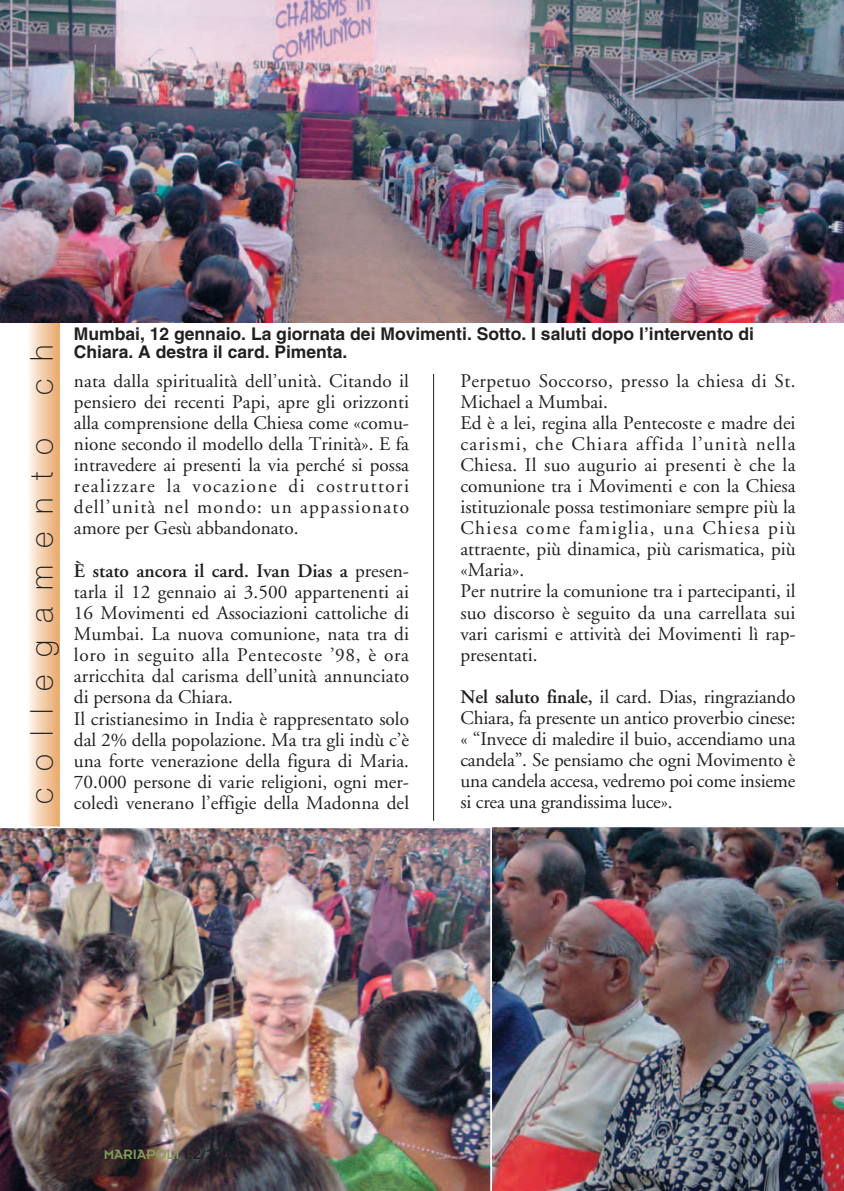
<style>
.page{position:relative;width:844px;height:1191px;background:#fff}
.page>*{position:absolute;margin:0;border:0;box-sizing:border-box;transform-origin:0 0}
.t1{font:100 31.5px "Helvetica Neue";letter-spacing:.55em;color:#231f20}
.t2{font:19.25px/21px "Adobe Garamond";color:#231f20;text-align:justify}
.t3{font:700 17.5px/17.5px "Helvetica";color:#231f20}
.t4{font:14.88px "Insignia";color:#839e5a}
.s1{font-weight:600}
.s2{font-family:"Officina Sans";font-weight:700;font-size:17.5px;color:#231f20}
.s3{color:#231f20}
</style>
<div class="page">
<hr style="left:433px;top:371px;width:1px;height:449px;background:#231f20">
<hr style="left:59px;top:0;width:1px;height:1191px;background:#e5882f">
<hr style="left:58px;top:0;width:1px;height:1191px;background:#e58b35">
<hr style="left:57px;top:0;width:1px;height:1191px;background:#e68f3b">
<hr style="left:56px;top:0;width:1px;height:1191px;background:#e79241">
<hr style="left:55px;top:0;width:1px;height:1191px;background:#e89548">
<hr style="left:54px;top:0;width:1px;height:1191px;background:#e8984e">
<hr style="left:53px;top:0;width:1px;height:1191px;background:#e89b53">
<hr style="left:52px;top:0;width:1px;height:1191px;background:#ea9f5a">
<hr style="left:51px;top:0;width:1px;height:1191px;background:#eba25f">
<hr style="left:50px;top:0;width:1px;height:1191px;background:#eba565">
<hr style="left:49px;top:0;width:1px;height:1191px;background:#eda96b">
<hr style="left:48px;top:0;width:1px;height:1191px;background:#edac71">
<hr style="left:47px;top:0;width:1px;height:1191px;background:#efb177">
<hr style="left:46px;top:0;width:1px;height:1191px;background:#f0b57d">
<hr style="left:45px;top:0;width:1px;height:1191px;background:#f0b883">
<hr style="left:44px;top:0;width:1px;height:1191px;background:#f1bc89">
<hr style="left:43px;top:0;width:1px;height:1191px;background:#f1bf8f">
<hr style="left:42px;top:0;width:1px;height:1191px;background:#f3c395">
<hr style="left:41px;top:0;width:1px;height:1191px;background:#f4c79b">
<hr style="left:40px;top:0;width:1px;height:1191px;background:#f4cba2">
<hr style="left:39px;top:0;width:1px;height:1191px;background:#f5cea8">
<hr style="left:38px;top:0;width:1px;height:1191px;background:#f6d2ae">
<hr style="left:37px;top:0;width:1px;height:1191px;background:#f6d6b6">
<hr style="left:36px;top:0;width:1px;height:1191px;background:#f7d9bc">
<hr style="left:35px;top:0;width:1px;height:1191px;background:#f8dec3">
<hr style="left:34px;top:0;width:1px;height:1191px;background:#fae2ca">
<hr style="left:33px;top:0;width:1px;height:1191px;background:#fbe7d2">
<hr style="left:32px;top:0;width:1px;height:1191px;background:#fbead9">
<hr style="left:31px;top:0;width:1px;height:1191px;background:#fcefe2">
<hr style="left:30px;top:0;width:1px;height:1191px;background:#fdf5eb">
<hr style="left:29px;top:0;width:1px;height:1191px;background:#fdf7f1">
<img style="left:0;top:0;width:843px;height:322px">
<img style="left:0;top:826px;width:490px;height:365px">
<img style="left:490px;top:827px;width:353px;height:364px">
<h1 class="t1" style="left:30px;top:394px;width:52px;rotate:-90deg">c h</h1>
<h1 class="t1" style="left:30px;top:804px;width:368px;rotate:-90deg">collegamento</h1>
<p class="t3" style="left:74px;top:327px;width:681px">Mumbai, 12 gennaio. La giornata dei Movimenti. Sotto. I saluti dopo l’intervento di<br>Chiara. A destra il card. Pimenta.</p>
<p class="t2" style="left:74px;top:373px;width:336px">nata dalla spiritualità dell’unità. Citando il pensiero dei recenti Papi, apre gli orizzonti alla comprensione della Chiesa come «comu&shy;nione secondo il modello della Trinità». E fa intravedere ai presenti la via perché si possa realizzare la vocazione di costruttori dell’unità nel mondo: un appassionato amore per Gesù abbandonato.</p>
<p class="t2" style="left:74px;top:562px;width:336px;text-align:left"><span class="s1">È stato ancora il card. Ivan Dias a</span> presen&shy;tarla il 12 gennaio ai 3.500 appartenenti ai 16 Movimenti ed Associazioni cattoliche di Mumbai. La nuova comunione, nata tra di loro in seguito alla Pentecoste ’98, è ora arricchita dal carisma dell’unità annunciato di persona da Chiara.<br>Il cristianesimo in India è rappresentato solo dal 2% della popolazione. Ma tra gli indù c’è una forte venerazione della figura di Maria.<br>70.000 persone di varie religioni, ogni mer&shy;coledì venerano l’effigie della Madonna del</p>
<p class="t2" style="left:460px;top:373px;width:336px;text-align:left">Perpetuo Soccorso, presso la chiesa di St.<br>Michael a Mumbai.<br>Ed è a lei, regina alla Pentecoste e madre dei carismi, che Chiara affida l’unità nella Chiesa. Il suo augurio ai presenti è che la comunione tra i Movimenti e con la Chiesa istituzionale possa testimoniare sempre più la Chiesa come famiglia, una Chiesa più attraente, più dinamica, più carismatica, più «Maria».<br>Per nutrire la comunione tra i partecipanti, il suo discorso è seguito da una carrellata sui vari carismi e attività dei Movimenti lì rap&shy;presentati.</p>
<p class="t2" style="left:460px;top:688px;width:336px"><span class="s1">Nel saluto finale,</span> il card. Dias, ringraziando Chiara, fa presente un antico proverbio cinese: « “Invece di maledire il buio, accendiamo una candela”. Se pensiamo che ogni Movimento è una candela accesa, vedremo poi come insieme</p>
<p class="t2" style="left:460px;top:793px;width:213px">si crea una grandissima luce».</p>
<p class="t4" style="left:74px;top:1148px;width:166px"><span class="s2">10</span> MARIAPOLI <span class="s3">1-2/2003</span></p>
</div>
